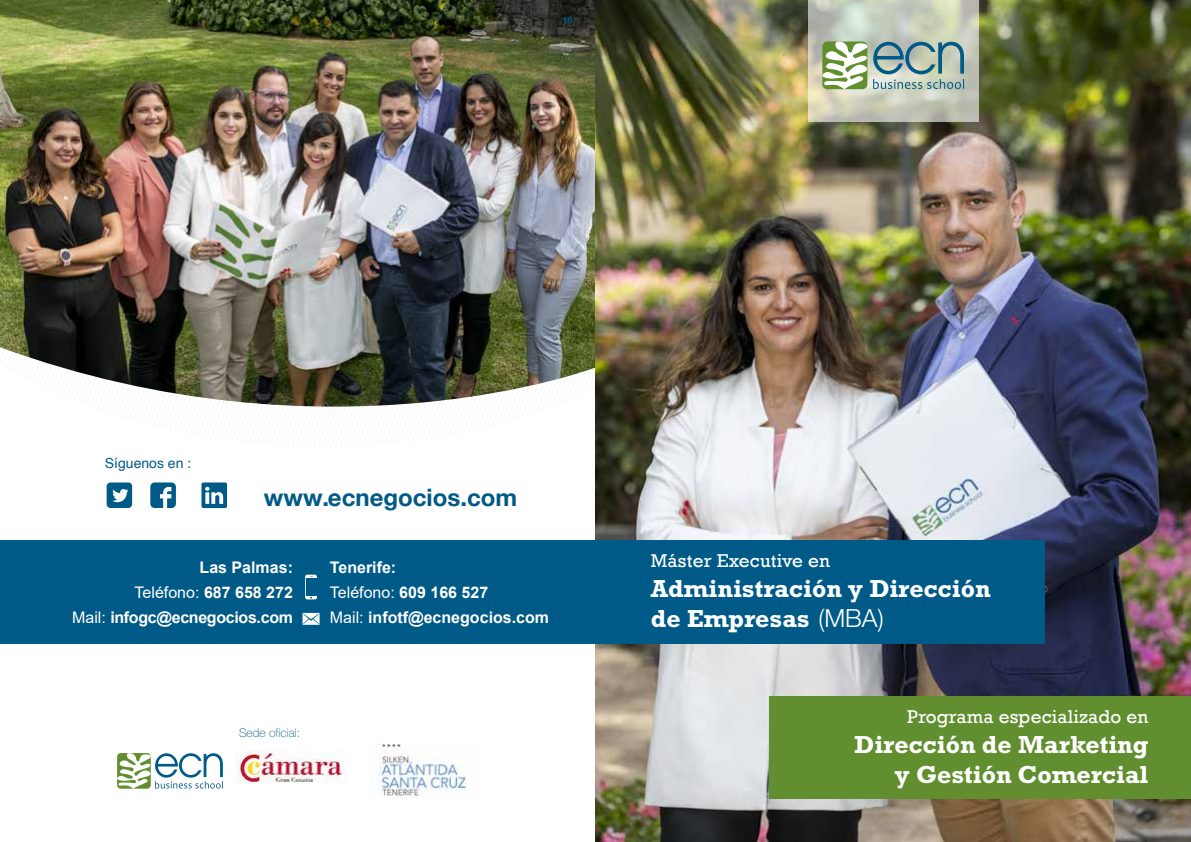
<style>
.page{position:relative;width:1191px;height:842px;background:#fff}
.page>*{position:absolute;margin:0;border:0;box-sizing:border-box;transform-origin:0 0}
.t1{font:700 25px/30px "Rockwell Std";color:#fff}
.t2{font:700 24.1px "Helvetica Neue";color:#005a87}
.t3{font:19px "Rockwell";letter-spacing:.01em;color:#fff}
.t4{font:700 16px/25px "Arial";letter-spacing:-.02em;color:#fff;text-align:right}
.t5{font:700 16px/25px "Arial";color:#fff}
.t6{font:14px "Helvetica";color:#005a87}
.t7{font:100 12px "Helvetica Neue";color:#005a87}
.t8{font:9px "Helvetica";color:#005a87}
.s1{font-weight:400}
.s2{font-family:"Helvetica Neue";font-weight:300}
</style>
<div class="page">
<img style="left:0;top:0;width:595px;height:407px">
<div style="left:0;top:541px;width:595px;height:103px;background:#005a87"></div>
<svg style="left:302px;top:613px;width:17px;height:12px"></svg>
<svg style="left:305px;top:575px;width:12px;height:24px"></svg>
<div style="left:306px;top:578px;width:10px;height:18px;background:#005a87"></div>
<svg style="left:107px;top:482px;width:25px;height:26px"></svg>
<svg style="left:201px;top:482px;width:26px;height:26px"></svg>
<svg style="left:150px;top:482px;width:26px;height:26px"></svg>
<svg style="left:117px;top:753px;width:106px;height:36px"></svg>
<img style="left:377px;top:743px;width:89px;height:55px">
<img style="left:235px;top:750px;width:111px;height:33px">
<img style="left:595px;top:0;width:596px;height:842px">
<div style="left:595px;top:541px;width:450px;height:103px;background:#005a87"></div>
<div style="left:770px;top:697px;width:421px;height:102px;background:#618f2f"></div>
<svg style="left:808px;top:0;width:170px;height:122px;background:#c7caba"></svg>
<svg style="left:821px;top:41px;width:143px;height:48px;background:#a0b8a8"></svg>
<p class="t8" style="left:562px;top:13px;width:12px">16</p>
<p class="t6" style="left:105px;top:453px;width:88px">Síguenos en :</p>
<p class="t2" style="left:264px;top:482px;width:255px">www.ecnegocios.com</p>
<p class="t4" style="left:72px;top:555px;width:222px">Las Palmas:<br><span class="s1">Teléfono:</span> 687 658 272<br><span class="s1">Mail:</span> infogc@ecnegocios.com</p>
<p class="t5" style="left:330px;top:555px;width:221px">Tenerife:<br><span class="s1">Teléfono:</span> 609 166 527<br><span class="s1">Mail:</span> infotf@ecnegocios.com</p>
<p class="t7" style="left:239px;top:726px;width:62px">Sede oficial:</p>
<p class="t3" style="left:651px;top:549px;width:181px">Máster Executive en</p>
<p class="t1" style="left:651px;top:573px;width:341px">Administración y Dirección de Empresas <span class="s2">(MBA)</span></p>
<p class="t3" style="left:907px;top:705px;width:243px">Programa especializado en</p>
<p class="t1" style="left:854px;top:729px;width:296px;text-align:right">Dirección de Marketing y Gestión Comercial</p>
</div>
